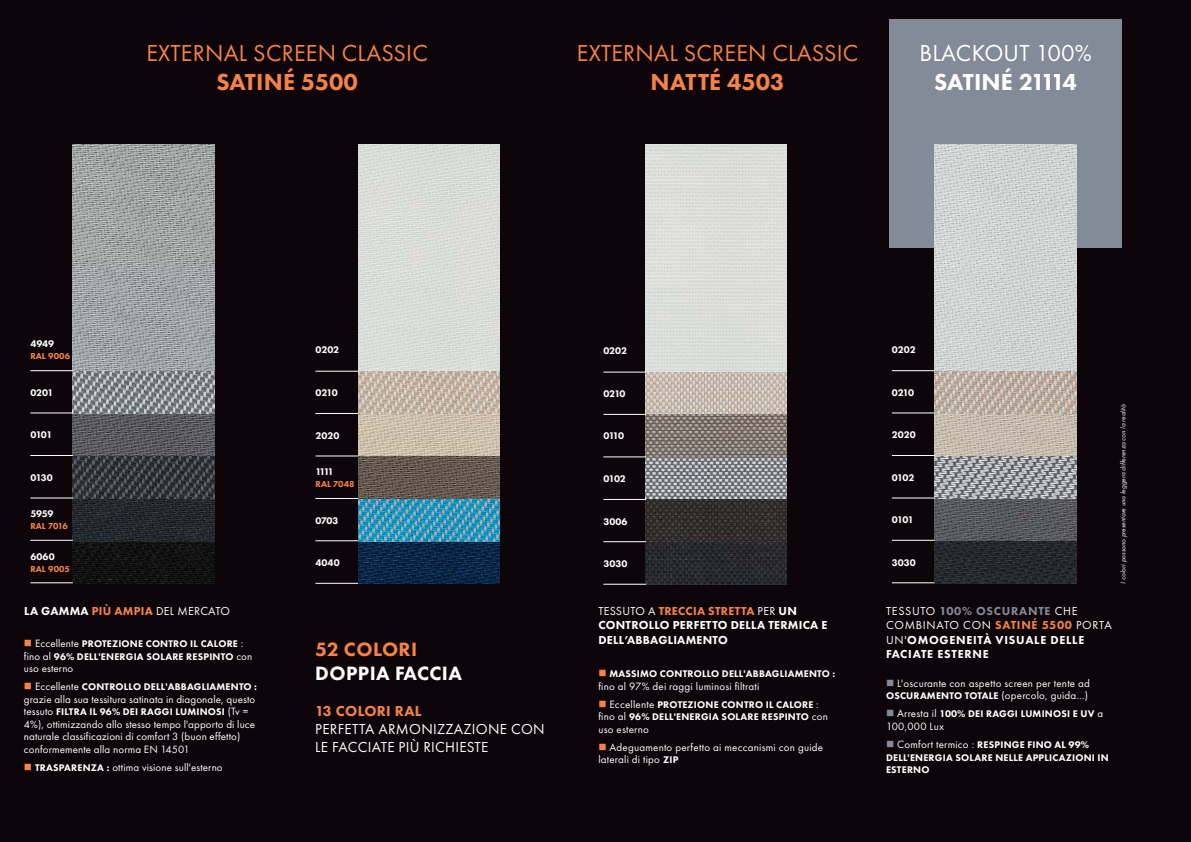
<style>
.page{position:relative;width:1191px;height:842px;background:#0e050a}
.page>*{position:absolute;margin:0;border:0;box-sizing:border-box;transform-origin:0 0}
.t1{font:24px "Futura PT";letter-spacing:.01em;color:#f58345}
.t2{font:800 24px "Futura PT";color:#f58345}
.t3{font:24px "Futura PT";letter-spacing:.01em;color:#fff}
.t4{font:800 24px "Futura PT";letter-spacing:-.03em;color:#fff}
.t5{font:800 20px "Futura PT";letter-spacing:.02em;color:#fff}
.t6{font:800 20px "Futura PT";letter-spacing:.02em;color:#f58345}
.t7{font:15px/18px "Futura PT";letter-spacing:.02em;color:#fff}
.t8{font:800 15px "Futura PT";letter-spacing:.02em;color:#f58345}
.t9{font:800 12px/14.4px "Futura PT";letter-spacing:.06em;color:#fff}
.t10{font:800 12px/14.4px "Futura PT";letter-spacing:.02em;color:#fff}
.t11{font:12px "Futura PT";letter-spacing:.02em;color:#fff}
.t12{font:11px/12.5px "Futura PT";letter-spacing:.01em;color:#fff}
.t13{font:800 10px/12.5px "Futura PT";letter-spacing:.02em;color:#fff}
.t14{font:800 9px "Futura PT";color:#f58345}
.t15{font:italic 7px "Futura PT";letter-spacing:.01em;color:#fff}
.s1{font-weight:800}
.s2{font-weight:800;color:#f58345}
.s3{font-weight:400}
.s4{color:#f58345}
.s5{font-weight:400;font-size:11px}
.s6{font-weight:800;font-size:10px}
.s7{color:#838a98}
</style>
<div class="page">
<div style="left:889px;top:20px;width:232px;height:228px;background:#838a98"></div>
<img style="left:934px;top:541px;width:142px;height:42px">
<img style="left:934px;top:498px;width:142px;height:43px">
<img style="left:934px;top:456px;width:142px;height:42px">
<img style="left:934px;top:413px;width:142px;height:43px">
<img style="left:934px;top:371px;width:142px;height:42px">
<img style="left:934px;top:144px;width:142px;height:227px">
<img style="left:645px;top:541px;width:142px;height:43px">
<img style="left:645px;top:499px;width:142px;height:42px">
<img style="left:645px;top:456px;width:142px;height:43px">
<img style="left:645px;top:414px;width:142px;height:42px">
<img style="left:645px;top:371px;width:142px;height:43px">
<img style="left:645px;top:145px;width:142px;height:226px">
<img style="left:358px;top:541px;width:142px;height:42px">
<img style="left:358px;top:498px;width:142px;height:43px">
<img style="left:358px;top:456px;width:142px;height:42px">
<img style="left:358px;top:413px;width:142px;height:43px">
<img style="left:358px;top:371px;width:142px;height:42px">
<img style="left:358px;top:144px;width:142px;height:227px">
<img style="left:73px;top:541px;width:142px;height:42px">
<img style="left:73px;top:498px;width:142px;height:43px">
<img style="left:73px;top:456px;width:142px;height:42px">
<img style="left:73px;top:413px;width:142px;height:43px">
<img style="left:73px;top:371px;width:142px;height:42px">
<img style="left:73px;top:144px;width:142px;height:227px">
<hr style="left:892px;top:370px;width:42px;height:1px;background:#fff">
<hr style="left:892px;top:413px;width:42px;height:1px;background:#fff">
<hr style="left:892px;top:540px;width:42px;height:1px;background:#fff">
<hr style="left:892px;top:455px;width:42px;height:1px;background:#fff">
<hr style="left:892px;top:582px;width:42px;height:1px;background:#fff">
<hr style="left:892px;top:498px;width:42px;height:1px;background:#fff">
<hr style="left:603px;top:372px;width:43px;height:1px;background:#fff">
<hr style="left:603px;top:414px;width:43px;height:1px;background:#fff">
<hr style="left:603px;top:541px;width:43px;height:1px;background:#fff">
<hr style="left:603px;top:457px;width:43px;height:1px;background:#fff">
<hr style="left:603px;top:584px;width:43px;height:1px;background:#fff">
<hr style="left:603px;top:499px;width:43px;height:1px;background:#fff">
<hr style="left:315px;top:371px;width:43px;height:1px;background:#fff">
<hr style="left:315px;top:413px;width:43px;height:1px;background:#fff">
<hr style="left:315px;top:540px;width:43px;height:1px;background:#fff">
<hr style="left:315px;top:456px;width:43px;height:1px;background:#fff">
<hr style="left:315px;top:583px;width:43px;height:1px;background:#fff">
<hr style="left:315px;top:498px;width:43px;height:1px;background:#fff">
<hr style="left:30px;top:370px;width:43px;height:1px;background:#fff">
<hr style="left:30px;top:413px;width:43px;height:1px;background:#fff">
<hr style="left:30px;top:540px;width:43px;height:1px;background:#fff">
<hr style="left:30px;top:455px;width:43px;height:1px;background:#fff">
<hr style="left:30px;top:582px;width:43px;height:1px;background:#fff">
<hr style="left:30px;top:498px;width:43px;height:1px;background:#fff">
<p class="t1" style="left:146px;top:39px;width:283px">EXTERNAL SCREEN CLASSIC</p>
<p class="t2" style="left:216px;top:67px;width:143px">SATINÉ 5500</p>
<p class="t1" style="left:577px;top:39px;width:283px">EXTERNAL SCREEN CLASSIC</p>
<p class="t2" style="left:650px;top:67px;width:135px">NATTÉ 4503</p>
<p class="t3" style="left:919px;top:39px;width:174px">BLACKOUT 100%</p>
<p class="t4" style="left:934px;top:67px;width:144px">SATINÉ 21114</p>
<p class="t13" style="left:30px;top:337px;width:25px">4949</p>
<p class="t14" style="left:30px;top:350px;width:41px">RAL 9006</p>
<p class="t13" style="left:30px;top:386px;width:25px">0201</p>
<p class="t13" style="left:30px;top:428px;width:24px">0101</p>
<p class="t13" style="left:30px;top:471px;width:24px">0130</p>
<p class="t13" style="left:30px;top:507px;width:25px">5959</p>
<p class="t14" style="left:30px;top:520px;width:39px">RAL 7016</p>
<p class="t13" style="left:30px;top:550px;width:26px">6060</p>
<p class="t14" style="left:30px;top:563px;width:41px">RAL 9005</p>
<p class="t11" style="left:24px;top:604px;width:207px"><span class="s1">LA GAMMA</span> <span class="s2">PIÙ AMPIA</span> DEL MERCATO</p>
<p class="t13" style="left:315px;top:344px;width:25px">0202</p>
<p class="t13" style="left:315px;top:386px;width:24px">0210</p>
<p class="t13" style="left:315px;top:429px;width:25px">2020</p>
<p class="t13" style="left:315px;top:465px;width:20px">1111</p>
<p class="t14" style="left:315px;top:478px;width:41px">RAL 7048</p>
<p class="t13" style="left:315px;top:514px;width:25px">0703</p>
<p class="t13" style="left:315px;top:556px;width:26px">4040</p>
<p class="t13" style="left:603px;top:345px;width:25px">0202</p>
<p class="t13" style="left:603px;top:387px;width:24px">0210</p>
<p class="t13" style="left:603px;top:430px;width:22px">0110</p>
<p class="t13" style="left:603px;top:472px;width:24px">0102</p>
<p class="t13" style="left:603px;top:515px;width:26px">3006</p>
<p class="t13" style="left:603px;top:557px;width:25px">3030</p>
<p class="t10" style="left:598px;top:604px;width:231px"><span class="s3">TESSUTO A</span> <span class="s4">TRECCIA STRETTA</span> <span class="s3">PER</span> UN<br>CONTROLLO PERFETTO DELLA TERMICA E</p>
<p class="t13" style="left:24px;top:637px;width:221px"><span class="s4">■</span> <span class="s5">Eccellente</span> PROTEZIONE CONTRO IL CALORE <span class="s5">:</span></p>
<p class="t10" style="left:598px;top:632px;width:131px">DELL’ABBAGLIAMENTO</p>
<p class="t13" style="left:24px;top:650px;width:230px"><span class="s5">fino al</span> 96% DELL'ENERGIA SOLARE RESPINTO <span class="s5">con</span></p>
<p class="t12" style="left:24px;top:662px;width:51px">uso esterno</p>
<p class="t13" style="left:24px;top:680px;width:235px"><span class="s4">■</span> <span class="s5">Eccellente</span> CONTROLLO DELL'ABBAGLIAMENTO :</p>
<p class="t12" style="left:24px;top:693px;width:233px">grazie alla sua tessitura satinata in diagonale, questo</p>
<p class="t13" style="left:24px;top:705px;width:226px"><span class="s5">tessuto</span> FILTRA IL 96% DEI RAGGI LUMINOSI <span class="s5">(Tv =</span></p>
<p class="t12" style="left:24px;top:718px;width:233px">4%), ottimizzando allo stesso tempo l'apporto di luce naturale classificazioni di comfort 3 (buon effetto) conformemente alla norma EN 14501</p>
<p class="t12" style="left:24px;top:761px;width:200px"><span class="s4">■</span> <span class="s6">TRASPARENZA :</span> ottima visione sull'esterno</p>
<p class="t6" style="left:315px;top:637px;width:104px">52 COLORI</p>
<p class="t5" style="left:315px;top:661px;width:148px">DOPPIA FACCIA</p>
<p class="t8" style="left:315px;top:702px;width:108px">13 COLORI RAL</p>
<p class="t7" style="left:315px;top:720px;width:231px">PERFETTA ARMONIZZAZIONE CON<br>LE FACCIATE PIÙ RICHIESTE</p>
<p class="t13" style="left:598px;top:667px;width:238px"><span class="s4">■</span> MASSIMO CONTROLLO DELL'ABBAGLIAMENTO :</p>
<p class="t12" style="left:598px;top:679px;width:162px">fino al 97% dei raggi luminosi filtrati</p>
<p class="t13" style="left:598px;top:698px;width:231px"><span class="s4">■</span> <span class="s5">Eccellente</span> PROTEZIONE CONTRO IL CALORE <span class="s5">: fino al</span> 96% DELL'ENERGIA SOLARE RESPINTO <span class="s5">con</span></p>
<p class="t12" style="left:598px;top:723px;width:52px">uso esterno</p>
<p class="t12" style="left:598px;top:741px;width:226px"><span class="s4">■</span> Adeguamento perfetto ai meccanismi con guide laterali di tipo <span class="s6">ZIP</span></p>
<p class="t13" style="left:892px;top:343px;width:25px">0202</p>
<p class="t13" style="left:892px;top:386px;width:24px">0210</p>
<p class="t13" style="left:892px;top:428px;width:25px">2020</p>
<p class="t13" style="left:892px;top:471px;width:24px">0102</p>
<p class="t13" style="left:892px;top:513px;width:24px">0101</p>
<p class="t13" style="left:892px;top:556px;width:25px">3030</p>
<p class="t15" style="left:1119px;top:583px;width:181px;rotate:-90deg">I colori possono presentare una leggera differenza con la realità</p>
<p class="t9" style="left:886px;top:604px;width:227px"><span class="s3">TESSUTO</span> <span class="s7">100% OSCURANTE</span> <span class="s3">CHE<br>COMBINATO CON</span> <span class="s4">SATINÉ 5500</span> <span class="s3">PORTA<br>UN'</span>OMOGENEITÀ VISUALE DELLE<br>FACIATE ESTERNE</p>
<p class="t12" style="left:886px;top:677px;width:205px"><span class="s7">■</span> L'oscurante con aspetto screen per tente ad</p>
<p class="t13" style="left:886px;top:689px;width:204px">OSCURAMENTO TOTALE <span class="s5">(opercolo, guida…)</span></p>
<p class="t13" style="left:886px;top:708px;width:219px"><span class="s7">■</span> <span class="s5">Arresta il</span> 100% DEI RAGGI LUMINOSI E UV <span class="s5">a</span></p>
<p class="t12" style="left:886px;top:720px;width:60px">100,000 Lux</p>
<p class="t13" style="left:886px;top:738px;width:224px"><span class="s7">■</span> <span class="s5">Comfort termico :</span> RESPINGE FINO AL 99%<br>DELL'ENERGIA SOLARE NELLE APPLICAZIONI IN<br>ESTERNO</p>
</div>
